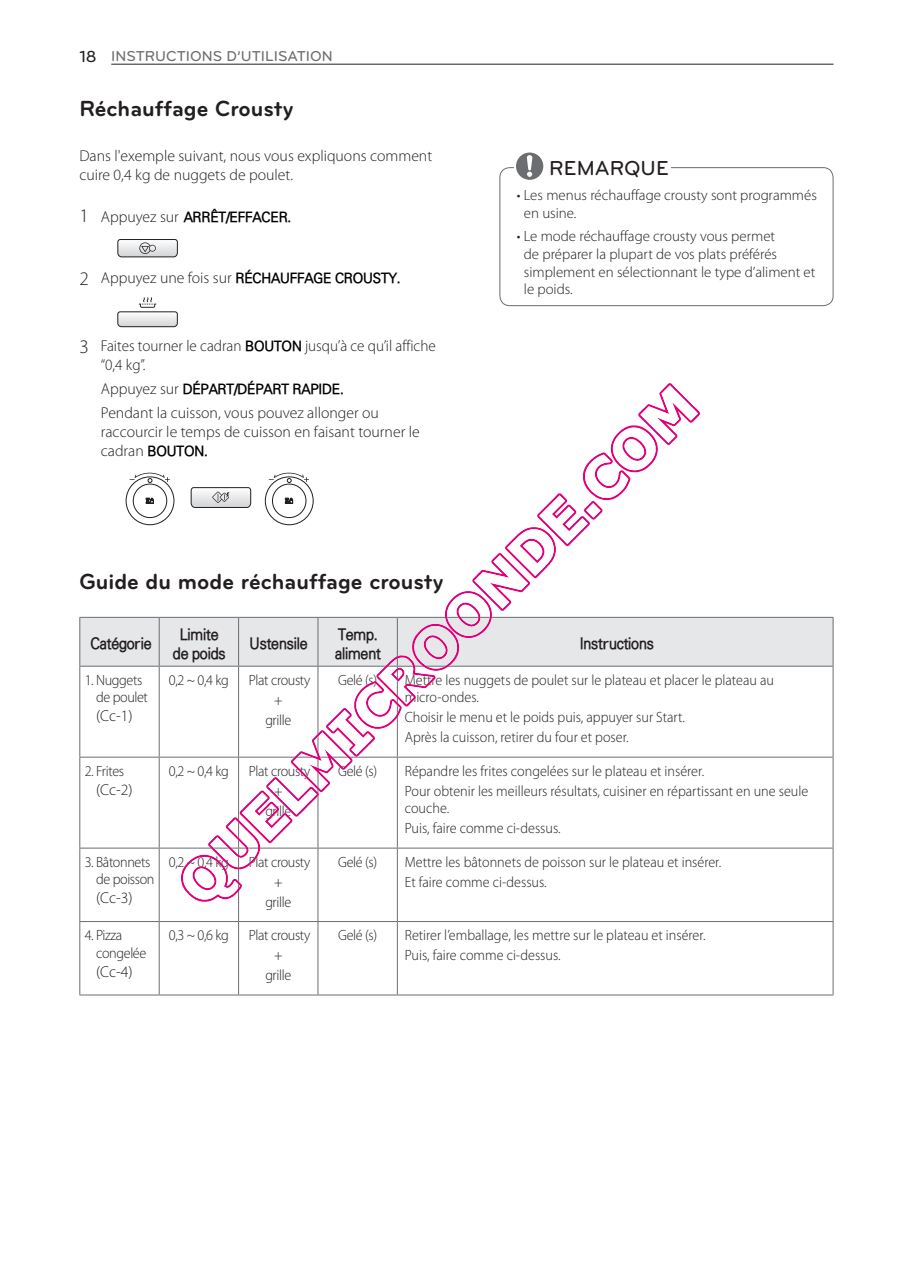
<style>
.page{position:relative;width:903px;height:1275px;background:#fff}
.page>*{position:absolute;margin:0;border:0;box-sizing:border-box;transform-origin:0 0}
.t1{font:700 22.75px "Bryant LG";color:#231f20}
.t2{font:500 21px "Bryant LG";color:#231f20}
.t3{font:300 15.75px/18.9px "Myriad Pro";color:#231f20}
.t4{font:300 15.75px/18.9px "Myriad Pro";color:#231f20;scale:.96 1}
.t5{font:300 15.75px/18.9px "Univers";letter-spacing:-.01em;color:#231f20;text-align:center;scale:.9 1}
.t6{font:300 14.88px/19.9px "Myriad Pro";color:#231f20;scale:.95 1}
.t7{font:300 14.88px/17.8px "Myriad Pro";color:#231f20}
.t8{font:300 14.88px/19.9px "Myriad Pro";letter-spacing:-.025em;color:#231f20;text-align:center;scale:.95 1}
.t9{font:500 14.88px "Bryant LG";color:#6c6d70}
.t10{font:300 14px "Univers";letter-spacing:-.01em;color:#000}
.s1{font-size:16.62px;color:#231f20}
.s2{font-family:"Myriad Pro";font-size:19.25px;color:#231f20}
.s3{font-family:"Myriad Pro";font-size:15.75px;color:#231f20}
.s4{font-size:19.25px}
.s5{font-family:"Univers";font-size:14px;color:#000}
</style>
<div class="page">
<hr style="left:111px;top:64px;width:722px;height:1px;background:#231f20">
<svg style="left:516px;top:153px;width:27px;height:27px"></svg>
<img style="left:79px;top:186px;width:755px;height:810px">
<p class="t9" style="left:79px;top:47px;width:255px"><span class="s1">18</span> INSTRUCTIONS D’UTILISATION</p>
<h1 class="t1" style="left:79px;top:95px;width:216px">Réchauffage Crousty</h1>
<p class="t3" style="left:79px;top:146px;width:354px">Dans l'exemple suivant, nous vous expliquons comment cuire 0,4 kg de nuggets de poulet.</p>
<p class="t10" style="left:79px;top:208px;width:213px"><span class="s2">1</span> <span class="s3">Appuyez sur</span> ARRÊT/EFFACER.</p>
<p class="t3" style="left:79px;top:268px;width:166px"><span class="s4">2</span> Appuyez une fois sur <span class="s5">réchauffage</span></p>
<p class="t10" style="left:335px;top:269px;width:19px">Crousty</p>
<p class="t10" style="left:396px;top:269px;width:5px">.</p>
<p class="t4" style="left:101px;top:336px;width:350px;text-indent:-21px"><span class="s4">3</span> Faites tourner le cadran <span class="s5">BOUTON</span> jusqu’à ce qu’il affiche “0,4 kg”.</p>
<p class="t10" style="left:101px;top:380px;width:201px"><span class="s3">Appuyez sur</span> DÉPART/DÉPART rapide</p>
<p class="t10" style="left:340px;top:380px;width:5px">.</p>
<p class="t3" style="left:101px;top:403px;width:320px">Pendant la cuisson, vous pouvez allonger ou raccourcir le temps de cuisson en faisant tourner le</p>
<p class="t10" style="left:101px;top:442px;width:108px"><span class="s3">cadran</span> BOUTON.</p>
<h1 class="t1" style="left:79px;top:568px;width:366px">Guide du mode réchauffage crousty</h1>
<h2 class="t2" style="left:549px;top:155px;width:121px">REMARQUE</h2>
<p class="t7" style="left:524px;top:186px;width:294px;text-indent:-7px">• Les menus réchauffage crousty sont programmés en usine.</p>
<p class="t7" style="left:524px;top:227px;width:293px;text-indent:-7px">• Le mode réchauffage crousty vous permet<br>de préparer la plupart de vos plats préférés simplement en sélectionnant le type d’aliment et le poids.</p>
<p class="t5" style="left:90px;top:634px;width:69px">Catégorie</p>
<p class="t5" style="left:173px;top:624px;width:60px">Limite de poids</p>
<p class="t5" style="left:249px;top:634px;width:66px">Ustensile</p>
<p class="t5" style="left:335px;top:624px;width:52px;text-align:left">Temp. aliment</p>
<p class="t5" style="left:579px;top:634px;width:84px">Instructions</p>
<p class="t8" style="left:96px;top:671px;width:56px;line-height:17.5px;text-align:left;text-indent:-11px">1. Nuggets de poulet</p>
<p class="t3" style="left:96px;top:706px;width:38px">(Cc-1)</p>
<p class="t6" style="left:169px;top:670px;width:65px">0,2 ~ 0,4 kg</p>
<p class="t8" style="left:249px;top:670px;width:66px">Plat crousty +<br>grille</p>
<p class="t6" style="left:338px;top:670px;width:43px">Gelé (s)</p>
<p class="t6" style="left:405px;top:671px;width:390px;line-height:17.5px">Mettre les nuggets de poulet sur le plateau et placer le plateau au micro-ondes.</p>
<p class="t6" style="left:405px;top:707px;width:296px">Choisir le menu et le poids puis, appuyer sur Start.<br>Après la cuisson, retirer du four et poser.</p>
<p class="t6" style="left:85px;top:761px;width:43px">2. Frites</p>
<p class="t3" style="left:96px;top:780px;width:38px">(Cc-2)</p>
<p class="t8" style="left:85px;top:853px;width:75px;line-height:17.5px;text-align:right">3. Bâtonnets de poisson</p>
<p class="t3" style="left:96px;top:888px;width:38px">(Cc-3)</p>
<p class="t8" style="left:96px;top:926px;width:54px;line-height:17.5px;text-align:left;text-indent:-11px">4. Pizza congelée</p>
<p class="t3" style="left:96px;top:962px;width:38px">(Cc-4)</p>
<p class="t6" style="left:169px;top:761px;width:65px">0,2 ~ 0,4 kg</p>
<p class="t8" style="left:249px;top:761px;width:66px">Plat crousty +<br>grille</p>
<p class="t6" style="left:338px;top:761px;width:43px">Gelé (s)</p>
<p class="t6" style="left:405px;top:761px;width:426px">Répandre les frites congelées sur le plateau et insérer.<br>Pour obtenir les meilleurs résultats, cuisiner en répartissant en une seule</p>
<p class="t6" style="left:405px;top:798px;width:166px">couche.<br>Puis, faire comme ci-dessus.</p>
<p class="t6" style="left:169px;top:852px;width:65px">0,2 ~ 0,4 kg</p>
<p class="t8" style="left:249px;top:852px;width:66px">Plat crousty +<br>grille</p>
<p class="t6" style="left:338px;top:852px;width:43px">Gelé (s)</p>
<p class="t6" style="left:405px;top:852px;width:335px">Mettre les bâtonnets de poisson sur le plateau et insérer.<br>Et faire comme ci-dessus.</p>
<p class="t6" style="left:169px;top:925px;width:65px">0,3 ~ 0,6 kg</p>
<p class="t8" style="left:249px;top:925px;width:66px">Plat crousty +<br>grille</p>
<p class="t6" style="left:338px;top:925px;width:43px">Gelé (s)</p>
<p class="t6" style="left:405px;top:925px;width:318px">Retirer l’emballage, les mettre sur le plateau et insérer.<br>Puis, faire comme ci-dessus.</p>
</div>
